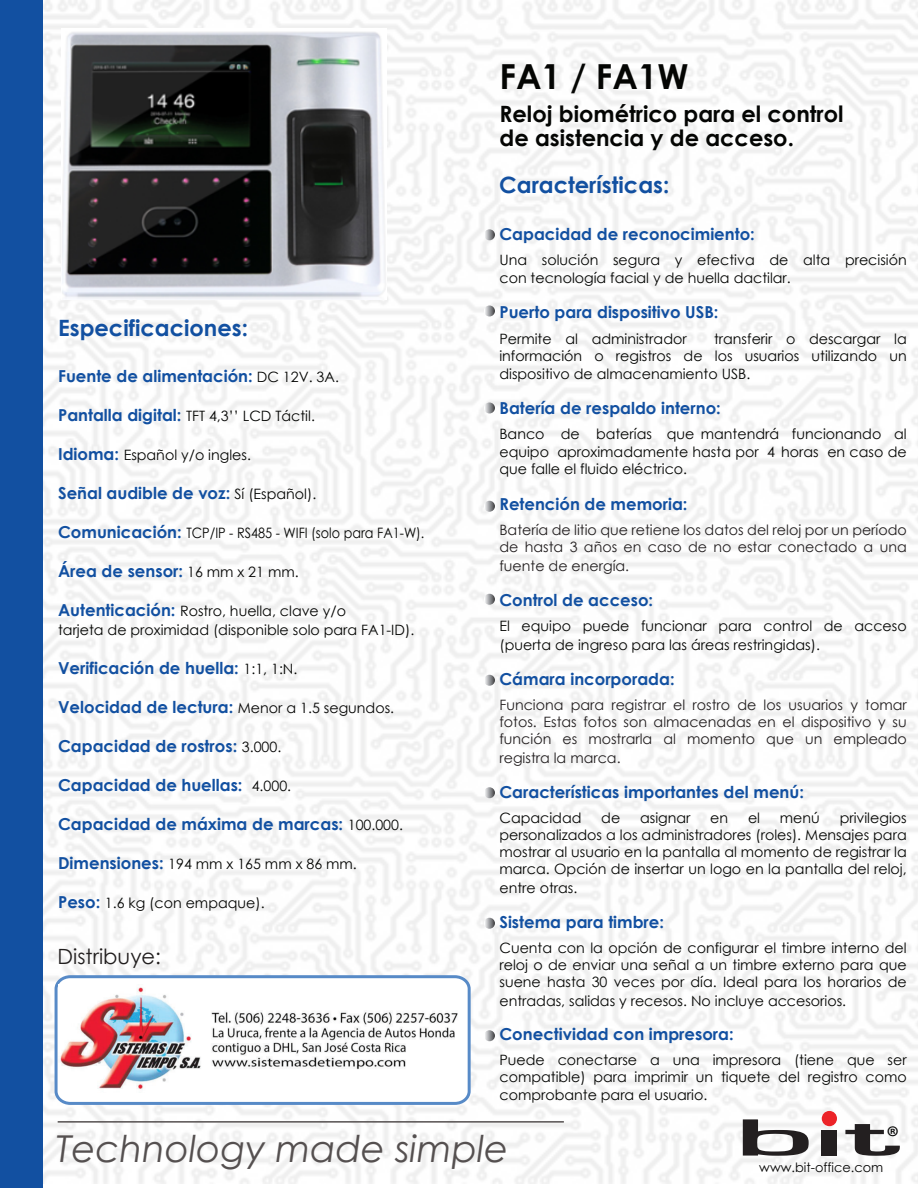
<style>
.page{position:relative;width:918px;height:1188px;background:#fff}
.page>*{position:absolute;margin:0;border:0;box-sizing:border-box;transform-origin:0 0}
.t1{font:italic 37.05px "Century Gothic";color:#555050}
.t2{font:700 34.5px "Century Gothic";color:#040503}
.t3{font:30.15px "Myriad Pro";color:#050504}
.t4{font:700 22.5px/24px "Century Gothic";color:#040503}
.t5{font:700 22.5px "Century Gothic";color:#1250a1}
.t6{font:21px "Century Gothic";color:#211e1e}
.t7{font:700 16.5px "Century Gothic";color:#1250a1}
.t8{font:14.4px "Century Gothic";color:#040503;scale:.89 1}
.t9{font:14.25px/17.1px "Century Gothic";color:#040503;text-align:justify}
.t10{font:14.25px/17.1px "Century Gothic";color:#231f20}
.t11{font:12.9px "Century Gothic";color:#050504}
.s1{font-weight:400;font-size:14.25px;color:#040503}
.s2{font-weight:700;font-size:16.5px;color:#1250a1}
.s3{font-weight:400;font-size:14.25px;color:#050504}
</style>
<div class="page">
<img style="left:43px;top:0;width:875px;height:1183px">
<div style="left:0;top:0;width:43px;height:1188px;background:#1250a1"></div>
<svg style="left:743px;top:1119px;width:66px;height:37px"></svg>
<svg style="left:845px;top:1124px;width:55px;height:32px"></svg>
<div style="left:822px;top:1130px;width:15px;height:26px;background:#231f20"></div>
<div style="left:822px;top:1111px;width:15px;height:15px;background:#ec2328;border-radius:50%"></div>
<svg style="left:53px;top:974px;width:419px;height:132px"></svg>
<hr style="left:58px;top:1121px;width:506px;height:2px;background:#555050">
<svg style="left:484px;top:229px;width:11px;height:11px"></svg>
<svg style="left:484px;top:306px;width:11px;height:11px"></svg>
<svg style="left:484px;top:402px;width:11px;height:12px"></svg>
<svg style="left:484px;top:501px;width:11px;height:11px"></svg>
<svg style="left:484px;top:594px;width:11px;height:11px"></svg>
<svg style="left:484px;top:675px;width:11px;height:11px"></svg>
<svg style="left:484px;top:787px;width:11px;height:11px"></svg>
<svg style="left:484px;top:918px;width:11px;height:11px"></svg>
<svg style="left:484px;top:1030px;width:11px;height:11px"></svg>
<img style="left:59px;top:984px;width:404px;height:108px">
<img style="left:62px;top:28px;width:325px;height:271px">
<h2 class="t2" style="left:499px;top:50px;width:190px">FA1 / FA1W</h2>
<h3 class="t5" style="left:58px;top:311px;width:191px">Especificaciones:</h3>
<p class="t7" style="left:58px;top:364px;width:282px">Fuente de alimentación: <span class="s1">DC 12V. 3A.</span></p>
<p class="t9" style="left:58px;top:407px;width:258px"><span class="s2">Pantalla digital:</span> TFT 4,3’’ LCD Táctil.</p>
<p class="t9" style="left:58px;top:446px;width:194px"><span class="s2">Idioma:</span> Español y/o ingles.</p>
<p class="t7" style="left:58px;top:480px;width:260px">Señal audible de voz: <span class="s1">Sí (Español).</span></p>
<p class="t8" style="left:58px;top:523px;width:413px"><span class="s2">Comunicación:</span> TCP/IP - RS485 - WIFI (solo para FA1-W).</p>
<p class="t7" style="left:58px;top:558px;width:242px">Área de sensor: <span class="s3">16 mm x 21 mm.</span></p>
<p class="t9" style="left:58px;top:601px;width:358px;line-height:18.6px"><span class="s2">Autenticación:</span> Rostro, huella, clave y/o<br>tarjeta de proximidad (disponible solo para FA1-ID).</p>
<p class="t7" style="left:58px;top:655px;width:241px">Verificación de huella: <span class="s1">1:1, 1:N.</span></p>
<p class="t7" style="left:58px;top:694px;width:338px">Velocidad de lectura: <span class="s3">Menor a 1.5 segundos.</span></p>
<p class="t7" style="left:58px;top:733px;width:225px">Capacidad de rostros: <span class="s3">3.000.</span></p>
<p class="t7" style="left:58px;top:772px;width:235px">Capacidad de huellas: <span class="s1">4.000.</span></p>
<p class="t7" style="left:58px;top:811px;width:346px">Capacidad de máxima de marcas: <span class="s1">100.000.</span></p>
<p class="t9" style="left:58px;top:855px;width:300px"><span class="s2">Dimensiones:</span> 194 mm x 165 mm x 86 mm.</p>
<p class="t9" style="left:58px;top:894px;width:208px"><span class="s2">Peso:</span> 1.6 kg (con empaque).</p>
<h3 class="t6" style="left:58px;top:942px;width:105px">Distribuye:</h3>
<h3 class="t4" style="left:499px;top:100px;width:346px">Reloj biométrico para el control de asistencia y de acceso.</h3>
<h3 class="t5" style="left:499px;top:168px;width:172px">Características:</h3>
<p class="t7" style="left:499px;top:221px;width:257px">Capacidad de reconocimiento:</p>
<p class="t9" style="left:499px;top:250px;width:409px;line-height:18.5px">Una solución segura y efectiva de alta precisión con tecnología facial y de huella dactilar.</p>
<p class="t7" style="left:499px;top:300px;width:221px">Puerto para dispositivo USB:</p>
<p class="t9" style="left:499px;top:330px;width:189px">Permite al administrador</p>
<p class="t9" style="left:499px;top:330px;width:409px;text-align:right">transferir o descargar la<br>información o registros de los usuarios utilizando un</p>
<p class="t9" style="left:499px;top:365px;width:252px">dispositivo de almacenamiento USB.</p>
<p class="t7" style="left:499px;top:396px;width:223px">Batería de respaldo interno:</p>
<p class="t9" style="left:499px;top:426px;width:409px">Banco de baterías que mantendrá funcionando al equipo aproximadamente hasta por 4 horas en caso de que falle el fluido eléctrico.</p>
<p class="t7" style="left:499px;top:492px;width:190px">Retención de memoria:</p>
<p class="t10" style="left:499px;top:521px;width:409px">Batería de litio que retiene los datos del reloj por un período de hasta 3 años en caso de no estar conectado a una</p>
<p class="t10" style="left:500px;top:557px;width:131px">fuente de energía.</p>
<p class="t7" style="left:499px;top:587px;width:155px">Control de acceso:</p>
<p class="t9" style="left:499px;top:617px;width:409px;line-height:18.5px">El equipo puede funcionar para control de acceso (puerta de ingreso para las áreas restringidas).</p>
<p class="t7" style="left:499px;top:666px;width:177px">Cámara incorporada:</p>
<p class="t10" style="left:499px;top:696px;width:409px;text-align:justify">Funciona para registrar el rostro de los usuarios y tomar fotos. Estas fotos son almacenadas en el dispositivo y su función es mostrarla al momento que un empleado</p>
<p class="t10" style="left:499px;top:749px;width:123px">registra la marca.</p>
<p class="t7" style="left:499px;top:779px;width:306px">Características importantes del menú:</p>
<p class="t9" style="left:499px;top:809px;width:84px">Capacidad</p>
<p class="t9" style="left:601px;top:809px;width:21px">de</p>
<p class="t9" style="left:640px;top:809px;width:52px">asignar</p>
<p class="t9" style="left:710px;top:809px;width:19px">en</p>
<p class="t9" style="left:748px;top:809px;width:14px">el</p>
<p class="t9" style="left:780px;top:809px;width:41px">menú</p>
<p class="t9" style="left:499px;top:809px;width:409px;text-indent:340px">privilegios personalizados a los administradores (roles). Mensajes para mostrar al usuario en la pantalla al momento de registrar la marca. Opción de insertar un logo en la pantalla del reloj,</p>
<p class="t9" style="left:499px;top:879px;width:79px">entre otras.</p>
<p class="t7" style="left:499px;top:909px;width:166px">Sistema para timbre:</p>
<p class="t9" style="left:499px;top:939px;width:409px">Cuenta con la opción de configurar el timbre interno del reloj o de enviar una señal a un timbre externo para que suene hasta 30 veces por día. Ideal para los horarios de</p>
<p class="t9" style="left:499px;top:992px;width:348px">entradas, salidas y recesos. No incluye accesorios.</p>
<p class="t7" style="left:499px;top:1022px;width:236px">Conectividad con impresora:</p>
<p class="t9" style="left:499px;top:1051px;width:409px;line-height:17.7px">Puede conectarse a una impresora (tiene que ser compatible) para imprimir un tiquete del registro como comprobante para el usuario.</p>
<h1 class="t1" style="left:56px;top:1123px;width:454px">Technology made simple</h1>
<h3 class="t3" style="left:887px;top:1118px;width:14px">®</h3>
<p class="t11" style="left:759px;top:1159px;width:126px">www.bit-office.com</p>
</div>
